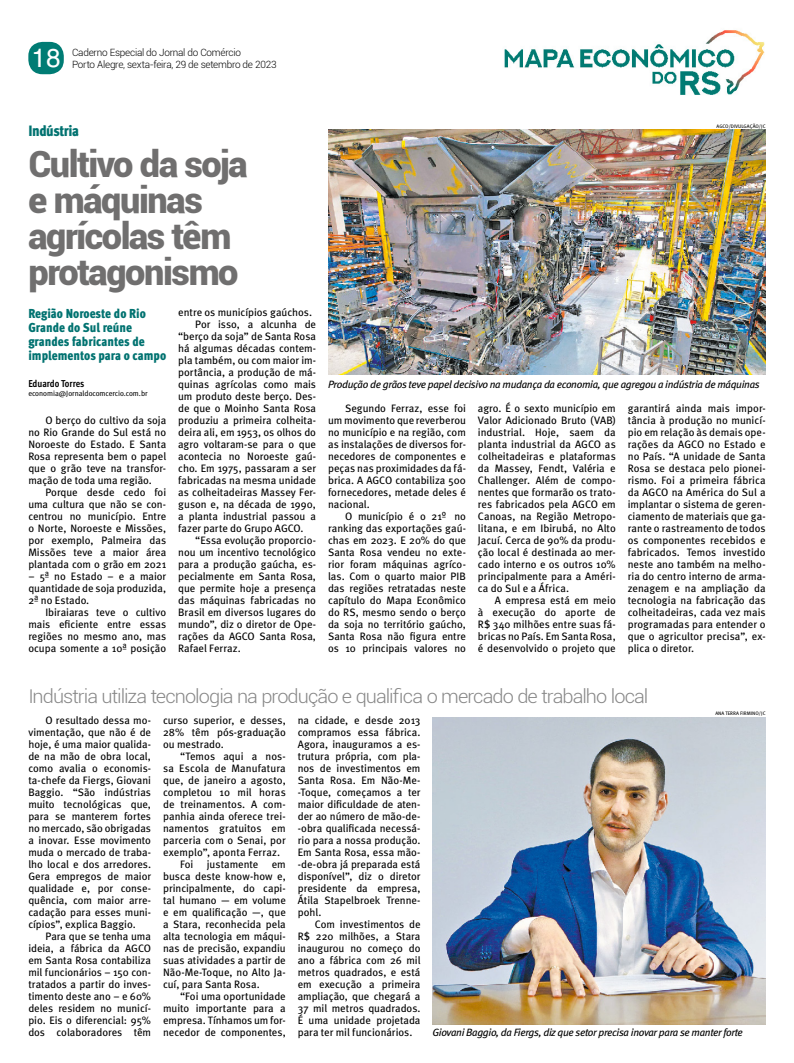
<style>
.page{position:relative;width:794px;height:1063px;background:#fff}
.page>*{position:absolute;margin:0;border:0;box-sizing:border-box;transform-origin:0 0}
.Abre{font:900 36.1px/36px "Roboto";letter-spacing:-.04em;color:#706f6f}
.t1{font:26px "Helvetica";color:#fff}
.Retranca_2_1{font:300 19px "Roboto";letter-spacing:-.045em;color:#878787;scale:1.05 1}
.CARTOLA{font:900 15px "Meta Cond";letter-spacing:-.03em;color:#007270}
.Linha_de_Apoio{font:900 13px/14px "Meta Cond";color:#007270}
.TEXTO{font:10.8px/12px "Meta";color:#000;text-align:justify}
.Legenda{font:italic 10.6px "Meta";letter-spacing:-.03em;color:#000}
.t2{font:300 10px "Roboto";letter-spacing:-.025em;color:#000}
.Assinatura{font:700 10px "Meta Cond";letter-spacing:-.005em;color:#000}
.E-mail{font:7.7px "Meta Cond Book LF";color:#000;scale:1.11 1}
.Crédito{font:5px "Meta Book Caps";color:#000}
</style>
<div class="page">
<div style="left:28px;top:42px;width:36px;height:32px;background:#007c74;border-radius:14px"></div>
<img style="left:504px;top:30px;width:261px;height:65px">
<img style="left:328px;top:129px;width:437px;height:246px">
<img style="left:432px;top:717px;width:333px;height:307px">
<p class="t2" style="left:72px;top:46px;width:171px">Caderno Especial do Jornal do Comércio</p>
<p class="t1" style="left:32px;top:43px;width:30px">18</p>
<p class="t2" style="left:72px;top:57px;width:206px">Porto Alegre, sexta-feira, 29 de setembro de 2023</p>
<p class="Crédito" style="left:716px;top:123px;width:51px">AGCO/DIVULGAÇÃO/JC</p>
<p class="CARTOLA" style="left:28px;top:121px;width:52px">Indústria</p>
<p class="Abre" style="left:28px;top:144px;width:221px">Cultivo da soja e máquinas agrícolas têm protagonismo</p>
<p class="Linha_de_Apoio" style="left:28px;top:306px;width:139px">Região Noroeste do Rio<br>Grande do Sul reúne grandes fabricantes de implementos para o campo</p>
<p class="Assinatura" style="left:28px;top:377px;width:57px">Eduardo Torres</p>
<p class="E-mail" style="left:28px;top:389px;width:109px">economia@Jornaldocomcercio.com.br</p>
<p class="TEXTO" style="left:28px;top:414px;width:139px;text-indent:17px">O berço do cultivo da soja no Rio Grande do Sul está no Noroeste do Estado. E Santa Rosa representa bem o papel que o grão teve na transfor&shy;mação de toda uma região.</p>
<p class="TEXTO" style="left:28px;top:486px;width:139px;text-indent:17px">Porque desde cedo foi uma cultura que não se con&shy;centrou no município. Entre o Norte, Noroeste e Missões, por exemplo, Palmeira das Missões teve a maior área plantada com o grão em 2021</p>
<p class="TEXTO" style="left:28px;top:570px;width:139px">– 5ª no Estado – e a maior quantidade de soja produzida, 2ª no Estado.</p>
<p class="TEXTO" style="left:28px;top:606px;width:139px;text-indent:17px">Ibiraiaras teve o cultivo mais eficiente entre essas regiões no mesmo ano, mas ocupa somente a 10ª posição</p>
<p class="TEXTO" style="left:178px;top:306px;width:135px">entre os municípios gaúchos.</p>
<p class="TEXTO" style="left:178px;top:318px;width:139px;text-indent:17px">Por isso, a alcunha de “berço da soja” de Santa Rosa há algumas décadas contem&shy;pla também, ou com maior im&shy;portância, a produção de má&shy;quinas agrícolas como mais um produto deste berço. Des&shy;de que o Moinho Santa Rosa produziu a primeira colheita&shy;deira ali, em 1953, os olhos do agro voltaram-se para o que acontecia no Noroeste gaú&shy;cho. Em 1975, passaram a ser fabricadas na mesma unidade as colheitadeiras Massey Fer&shy;guson e, na década de 1990, a planta industrial passou a fazer parte do Grupo AGCO.</p>
<p class="TEXTO" style="left:178px;top:534px;width:139px;text-indent:17px">“Essa evolução proporcio&shy;nou um incentivo tecnológico para a produção gaúcha, es&shy;pecialmente em Santa Rosa, que permite hoje a presença das máquinas fabricadas no Brasil em diversos lugares do mundo”, diz o diretor de Ope&shy;rações da AGCO Santa Rosa, Rafael Ferraz.</p>
<p class="Legenda" style="left:328px;top:378px;width:433px">Produção de grãos teve papel decisivo na mudança da economia, que agregou a indústria de máquinas</p>
<p class="TEXTO" style="left:478px;top:402px;width:139px">agro. É o sexto município em Valor Adicionado Bruto (VAB) industrial. Hoje, saem da planta industrial da AGCO as colheitadeiras e plataformas da Massey, Fendt, Valéria e Challenger. Além de compo&shy;nentes que formarão os trato&shy;res fabricados pela AGCO em Canoas, na Região Metropo&shy;litana, e em Ibirubá, no Alto Jacuí. Cerca de 90% da produ&shy;ção local é destinada ao mer&shy;cado interno e os outros 10% principalmente para a Améri&shy;ca do Sul e a África.</p>
<p class="TEXTO" style="left:478px;top:594px;width:139px;text-indent:17px">A empresa está em meio à execução do aporte de R$ 340 milhões entre suas fá&shy;bricas no País. Em Santa Rosa, é desenvolvido o projeto que</p>
<p class="TEXTO" style="left:628px;top:402px;width:139px">garantirá ainda mais impor&shy;tância à produção no municí&shy;pio em relação às demais ope&shy;rações da AGCO no Estado e no País. “A unidade de Santa Rosa se destaca pelo pionei&shy;rismo. Foi a primeira fábrica da AGCO na América do Sul a implantar o sistema de geren&shy;ciamento de materiais que ga&shy;rante o rastreamento de todos os componentes recebidos e fabricados. Temos investido neste ano também na melho&shy;ria do centro interno de arma&shy;zenagem e na ampliação da tecnologia na fabricação das colheitadeiras, cada vez mais programadas para entender o que o agricultor precisa”, ex&shy;plica o diretor.</p>
<p class="Retranca_2_1" style="left:28px;top:683px;width:592px">Indústria utiliza tecnologia na produção e qualifica o mercado de trabalho local</p>
<p class="TEXTO" style="left:28px;top:714px;width:124px;text-indent:17px">O resultado dessa mo&shy;vimentação, que não é de hoje, é uma maior qualida&shy;de na mão de obra local, como avalia o economis&shy;ta-chefe da Fiergs, Giovani Baggio. “São indústrias muito tecnológicas que, para se manterem fortes no mercado, são obrigadas a inovar. Esse movimento muda o mercado de traba&shy;lho local e dos arredores.<br>Gera empregos de maior qualidade e, por conse&shy;quência, com maior arre&shy;cadação para esses muni&shy;cípios”, explica Baggio.</p>
<p class="TEXTO" style="left:28px;top:930px;width:124px;text-indent:17px">Para que se tenha uma ideia, a fábrica da AGCO em Santa Rosa contabiliza mil funcionários – 150 con&shy;tratados a partir do inves&shy;timento deste ano – e 60% deles residem no municí&shy;pio. Eis o diferencial: 95% dos colaboradores têm</p>
<p class="TEXTO" style="left:328px;top:402px;width:139px;text-indent:17px">Segundo Ferraz, esse foi um movimento que reverberou no município e na região, com as instalações de diversos for&shy;necedores de componentes e peças nas proximidades da fá&shy;brica. A AGCO contabiliza 500 fornecedores, metade deles é nacional.</p>
<p class="TEXTO" style="left:328px;top:510px;width:139px;text-indent:17px">O município é o 21º⁰ no ranking das exportações gaú&shy;chas em 2023. E 20% do que Santa Rosa vendeu no exte&shy;rior foram máquinas agríco&shy;las. Com o quarto maior PIB das regiões retratadas neste capítulo do Mapa Econômico do RS, mesmo sendo o berço da soja no território gaúcho, Santa Rosa não figura entre os 10 principais valores no</p>
<p class="Crédito" style="left:715px;top:710px;width:52px">ANA TERRA FIRMINO/JC</p>
<p class="TEXTO" style="left:163px;top:714px;width:124px">curso superior, e desses, 28% têm pós-graduação ou mestrado.</p>
<p class="TEXTO" style="left:163px;top:750px;width:124px;text-indent:17px">“Temos aqui a nos&shy;sa Escola de Manufatura que, de janeiro a agosto, completou 10 mil horas de treinamentos. A com&shy;panhia ainda oferece trei&shy;namentos gratuitos em parceria com o Senai, por exemplo”, aponta Ferraz.</p>
<p class="TEXTO" style="left:180px;top:858px;width:15px">Foi</p>
<p class="TEXTO" style="left:207px;top:858px;width:53px">justamente</p>
<p class="TEXTO" style="left:298px;top:714px;width:124px">na cidade, e desde 2013 compramos essa fábrica.<br>Agora, inauguramos a es&shy;trutura própria, com pla&shy;nos de investimentos em Santa Rosa. Em Não-Me--Toque, começamos a ter maior dificuldade de aten&shy;der ao número de mão-de--obra qualificada necessá&shy;rio para a nossa produção.<br>Em Santa Rosa, essa mão--de-obra já preparada está disponível”, diz o diretor presidente da empresa, Átila Stapelbroek Trenne&shy;pohl.</p>
<p class="TEXTO" style="left:298px;top:918px;width:124px;text-indent:17px">Com investimentos de R$ 220 milhões, a Stara inaugurou no começo do ano a fábrica com 26 mil metros quadrados, e está em execução a primeira ampliação, que chegará a 37 mil metros quadrados.<br>É uma unidade projetada para ter mil funcionários.</p>
<p class="TEXTO" style="left:163px;top:858px;width:124px;text-indent:109px">em busca deste know-how e, principalmente, do capi&shy;tal humano — em volume e em qualificação —, que a Stara, reconhecida pela alta tecnologia em máqui&shy;nas de precisão, expandiu suas atividades a partir de Não-Me-Toque, no Alto Ja&shy;cuí, para Santa Rosa.</p>
<p class="TEXTO" style="left:163px;top:990px;width:124px;text-indent:17px">“Foi uma oportunidade muito importante para a empresa. Tínhamos um for&shy;necedor de componentes,</p>
<p class="Legenda" style="left:432px;top:1026px;width:312px">Giovani Baggio, da Fiergs, diz que setor precisa inovar para se manter forte</p>
</div>
